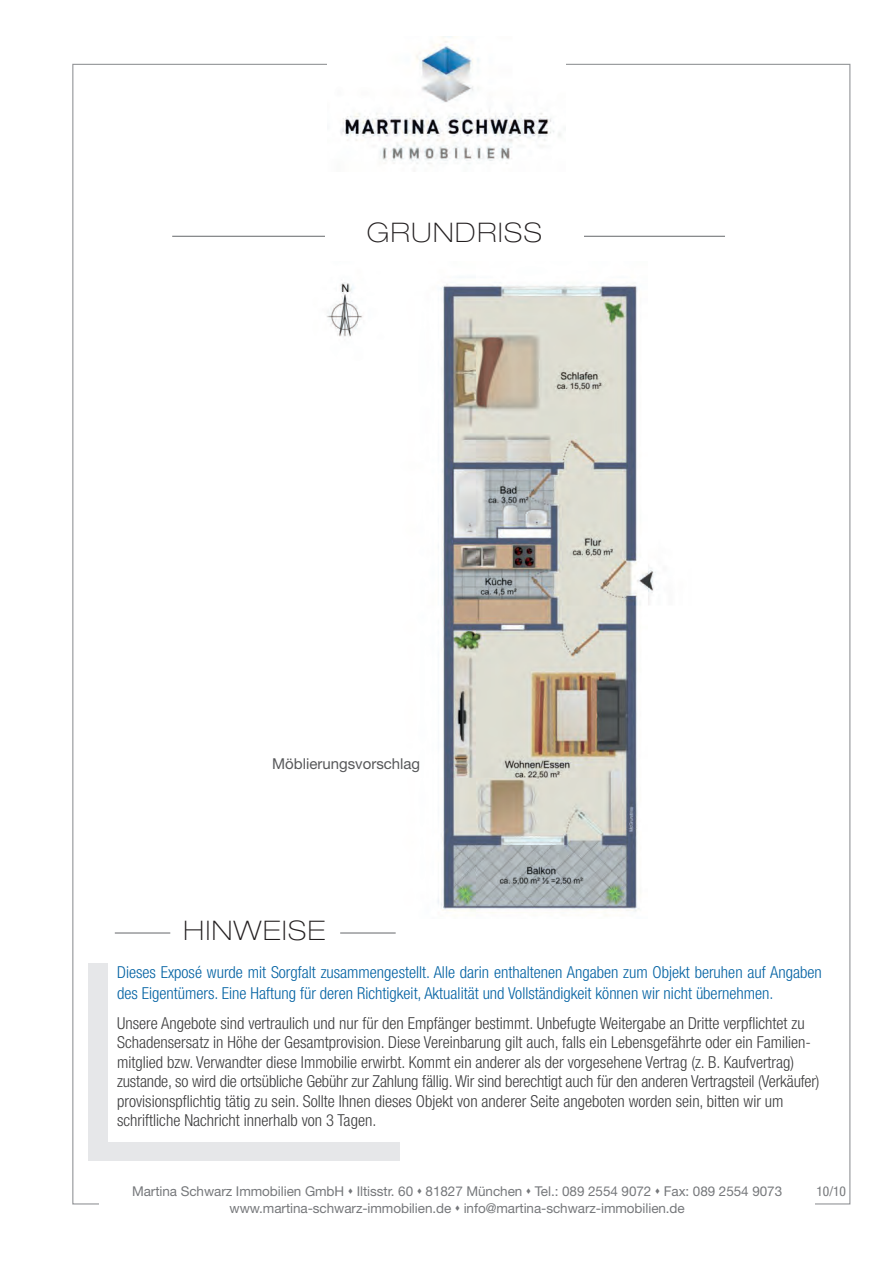
<style>
.page{position:relative;width:893px;height:1263px;background:#fff}
.page>*{position:absolute;margin:0;border:0;box-sizing:border-box;transform-origin:0 0}
.headtext_10{font:100 expanded 27px "Helvetica Neue LT";letter-spacing:.06em;color:#231f20}
.t1{font:300 condensed 16.5px/19.5px "Helvetica Neue LT";color:#3e3e3f}
.Text{font:300 condensed 16.5px/21px "Helvetica Neue LT";color:#0664a4}
.t2{font:15px "Helvetica Neue LT";color:#57585a}
.t3{font:13.5px/16.5px "Helvetica Neue LT";letter-spacing:-.005em;color:#76787b;text-align:center}
.t4{font:condensed 13.5px "Helvetica Neue LT";color:#76787b}
</style>
<div class="page">
<div style="left:72px;top:64px;width:778px;height:1140px;background:#fff;border:1px solid #939598"></div>
<img style="left:328px;top:36px;width:237px;height:128px">
<div style="left:99px;top:1185px;width:716px;height:39px;background:#fff"></div>
<hr style="left:172px;top:236px;width:553px;height:1px;background:#76787b">
<div style="left:88px;top:963px;width:312px;height:198px;background:#e6e7e9"></div>
<div style="left:108px;top:948px;width:341px;height:194px;background:#fff"></div>
<hr style="left:115px;top:932px;width:55px;height:1px;background:#76787b">
<hr style="left:340px;top:932px;width:56px;height:1px;background:#76787b">
<div style="left:325px;top:198px;width:258px;height:68px;background:#fff"></div>
<img style="left:327px;top:282px;width:329px;height:634px">
<p class="headtext_10" style="left:367px;top:217px;width:176px">GRUNDRISS</p>
<p class="t2" style="left:272px;top:754px;width:150px">Möblierungsvorschlag</p>
<p class="headtext_10" style="left:184px;top:914px;width:143px">HINWEISE</p>
<p class="Text" style="left:117px;top:962px;width:706px">Dieses Exposé wurde mit Sorgfalt zusammengestellt. Alle darin enthaltenen Angaben zum Objekt beruhen auf Angaben des Eigentümers. Eine Haftung für deren Richtigkeit, Aktualität und Vollständigkeit können wir nicht übernehmen.</p>
<p class="t1" style="left:117px;top:1013px;width:704px">Unsere Angebote sind vertraulich und nur für den Empfänger bestimmt. Unbefugte Weitergabe an Dritte verpflichtet zu Schadensersatz in Höhe der Gesamtprovision. Diese Vereinbarung gilt auch, falls ein Lebensgefährte oder ein Familien&shy;mitglied bzw. Verwandter diese Immobilie erwirbt. Kommt ein anderer als der vorgesehene Vertrag (z. B. Kaufvertrag) zustande, so wird die ortsübliche Gebühr zur Zahlung fällig. Wir sind berechtigt auch für den anderen Vertragsteil (Verkäufer) provisionspflichtig tätig zu sein. Sollte Ihnen dieses Objekt von anderer Seite angeboten worden sein, bitten wir um schriftliche Nachricht innerhalb von 3 Tagen.</p>
<p class="t3" style="left:132px;top:1183px;width:652px">Martina Schwarz Immobilien GmbH ▲ Iltisstr. 60 ▲ 81827 München ▲ Tel.: 089 2554 9072 ▲ Fax: 089 2554 9073 www.martina-schwarz-immobilien.de ▲ info@martina-schwarz-immobilien.de</p>
<p class="t4" style="left:816px;top:1183px;width:31px">10/10</p>
</div>
